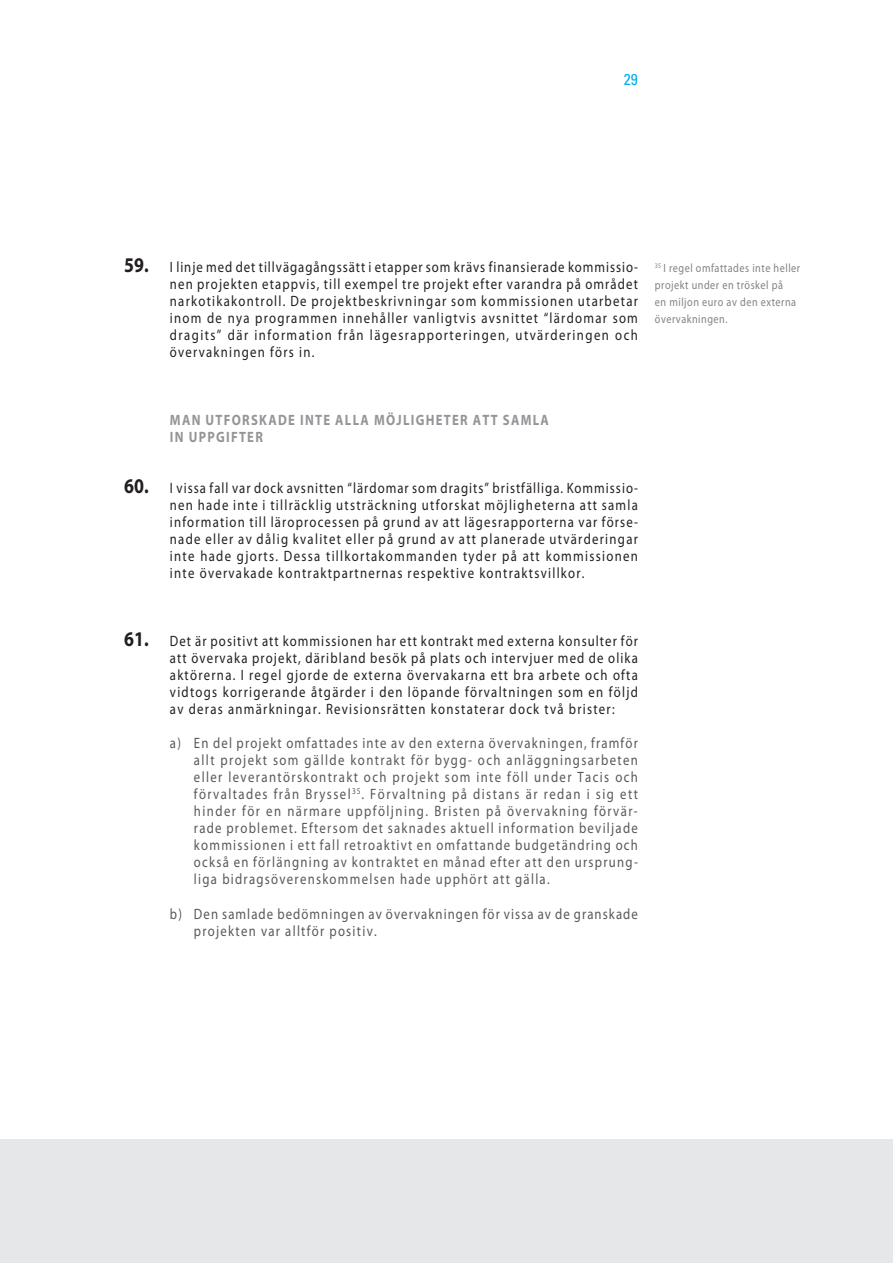
<style>
.page{position:relative;width:893px;height:1263px;background:#fff}
.page>*{position:absolute;margin:0;border:0;box-sizing:border-box;transform-origin:0 0}
.t1{font:condensed 15.75px "Univers";color:#00aeef}
.t2{font:15px/17px "Myriad Pro";letter-spacing:.1em;color:#231f20;text-align:justify;scale:.85 1}
.t3{font:15px/17px "Myriad Pro";letter-spacing:.1em;color:#58595b;text-align:justify;scale:.85 1}
.t4{font:700 15px/17px "Myriad Pro";letter-spacing:.1em;color:#939598;scale:.85 1}
.t5{font:12px/17px "Myriad Pro";letter-spacing:.05em;color:#808285;scale:.85 1}
.s1{font-weight:700;font-size:21px}
</style>
<div class="page">
<div style="left:0;top:1140px;width:892px;height:123px;background:#e6e7e8"></div>
<p class="t1" style="left:624px;top:74px;width:15px">29</p>
<p class="t2" style="left:170px;top:260px;width:552px;text-indent:-46px"><span class="s1">59.</span> I linje med det tillvägagångssätt i etapper som krävs finansierade kommissio&shy;nen projekten etappvis, till exempel tre projekt efter varandra på området narkotikakontroll. De projektbeskrivningar som kommissionen utarbetar inom de nya programmen innehåller vanligtvis avsnittet “lärdomar som dragits” där information från lägesrapporteringen, utvärderingen och övervakningen förs in.</p>
<p class="t5" style="left:655px;top:261px;width:172px"><sup>35</sup> I regel omfattades inte heller projekt under en tröskel på<br>en miljon euro av den externa övervakningen.</p>
<p class="t4" style="left:170px;top:413px;width:447px">MAN UTFORSKADE INTE ALLA MÖJLIGHETER ATT SAMLA<br>IN UPPGIFTER</p>
<p class="t2" style="left:170px;top:481px;width:552px;text-indent:-46px"><span class="s1">60.</span> I vissa fall var dock avsnitten “lärdomar som dragits” bristfälliga. Kommissio&shy;nen hade inte i tillräcklig utsträckning utforskat möjligheterna att samla information till läroprocessen på grund av att lägesrapporterna var förse&shy;nade eller av dålig kvalitet eller på grund av att planerade utvärderingar inte hade gjorts. Dessa tillkortakommanden tyder på att kommissionen inte övervakade kontraktpartnernas respektive kontraktsvillkor.</p>
<p class="t2" style="left:170px;top:634px;width:552px;text-indent:-46px"><span class="s1">61.</span> Det är positivt att kommissionen har ett kontrakt med externa konsulter för att övervaka projekt, däribland besök på plats och intervjuer med de olika aktörerna. I regel gjorde de externa övervakarna ett bra arbete och ofta vidtogs korrigerande åtgärder i den löpande förvaltningen som en följd av deras anmärkningar. Revisionsrätten konstaterar dock två brister:</p>
<p class="t3" style="left:194px;top:736px;width:524px;text-indent:-24px">a) En del projekt omfattades inte av den externa övervakningen, framför allt projekt som gällde kontrakt för bygg- och anläggningsarbeten eller leverantörskontrakt och projekt som inte föll under Tacis och förvaltades från Bryssel<sup>35</sup>. Förvaltning på distans är redan i sig ett hinder för en närmare uppföljning. Bristen på övervakning förvär&shy;rade problemet. Eftersom det saknades aktuell information beviljade kommissionen i ett fall retroaktivt en omfattande budgetändring och också en förlängning av kontraktet en månad efter att den ursprung&shy;liga bidragsöverenskommelsen hade upphört att gälla.</p>
<p class="t3" style="left:194px;top:907px;width:523px;text-indent:-24px">b) Den samlade bedömningen av övervakningen för vissa av de granskade projekten var alltför positiv.</p>
</div>
